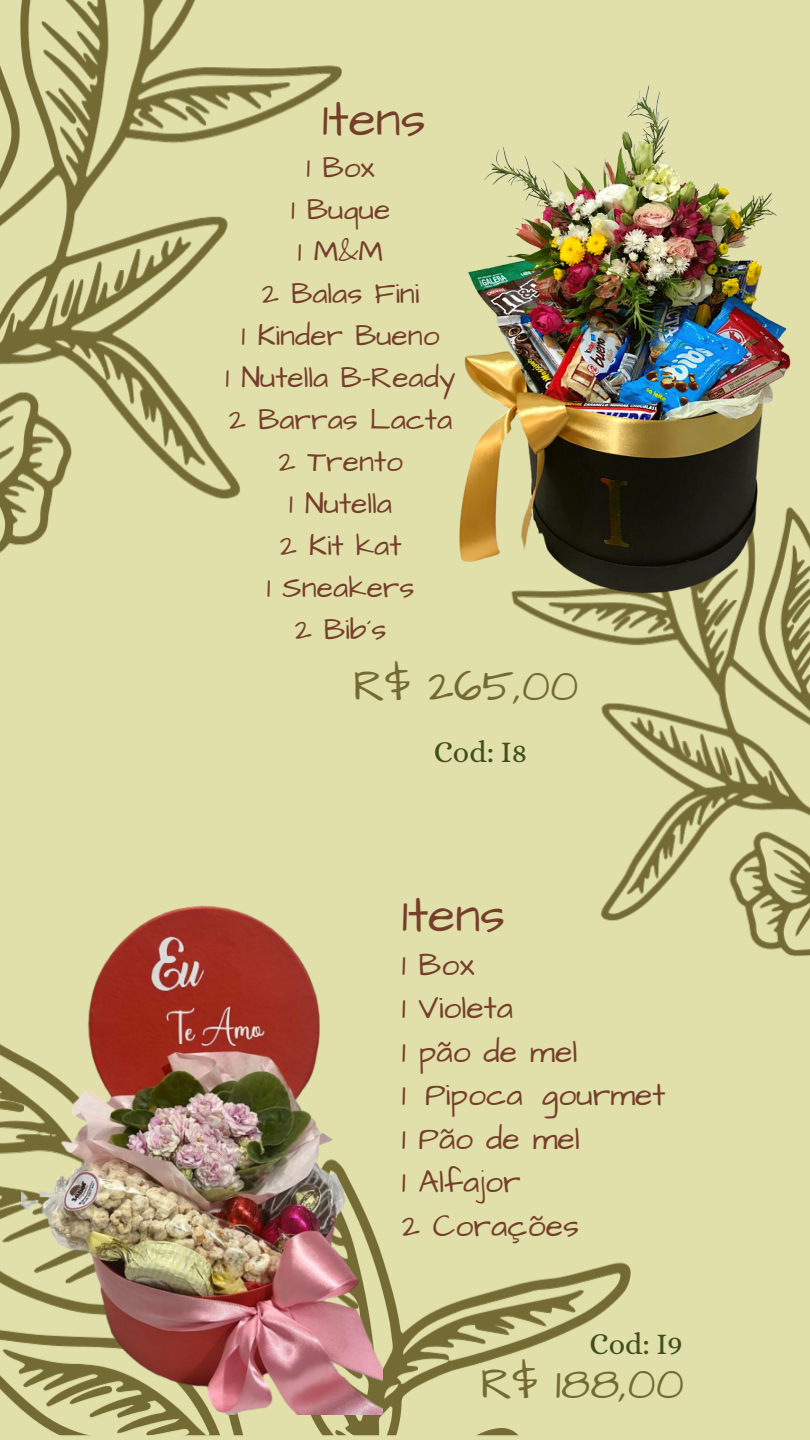
<style>
.page{position:relative;width:810px;height:1440px;background:#e2e0aa}
.page>*{position:absolute;margin:0;border:0;box-sizing:border-box;transform-origin:0 0}
.t1{font:50px "Architects Daughter";color:#753f2c}
.t2{font:45px "Architects Daughter";color:#746a33}
.t3{font:32px/43.5px "Architects Daughter";color:#753f2c}
.t4{font:30px/42px "Architects Daughter";color:#753f2c;text-align:center}
.t5{font:30px "Alice";color:#404f1d}
</style>
<div class="page">
<img style="left:0;top:1px;width:341px;height:551px">
<img style="left:46px;top:91px;width:31px;height:34px">
<img style="left:61px;top:279px;width:13px;height:39px">
<img style="left:115px;top:270px;width:8px;height:22px">
<img style="left:185px;top:106px;width:21px;height:20px">
<img style="left:0;top:1044px;width:631px;height:392px">
<img style="left:0;top:1204px;width:21px;height:16px">
<img style="left:0;top:1101px;width:21px;height:12px">
<img style="left:515px;top:605px;width:295px;height:351px">
<img style="left:713px;top:605px;width:24px;height:22px">
<img style="left:791px;top:605px;width:19px;height:18px">
<img style="left:720px;top:746px;width:13px;height:30px">
<img style="left:682px;top:740px;width:8px;height:18px">
<img style="left:613px;top:616px;width:17px;height:16px">
<img style="left:459px;top:85px;width:351px;height:520px">
<img style="left:21px;top:905px;width:362px;height:510px">
<p class="t1" style="left:322px;top:85px;width:105px">1tens</p>
<p class="t4" style="left:307px;top:147px;width:70px">1 Box</p>
<p class="t4" style="left:291px;top:189px;width:101px">1 Buque</p>
<p class="t4" style="left:298px;top:231px;width:87px">1 M&amp;M</p>
<p class="t4" style="left:262px;top:273px;width:159px">2 Balas Fini</p>
<p class="t4" style="left:242px;top:315px;width:200px">1 Kinder Bueno</p>
<p class="t4" style="left:226px;top:357px;width:232px">1 Nutella B-Ready<br>2 Barras Lacta<br>2 Trento</p>
<p class="t4" style="left:289px;top:483px;width:104px">1 Nutella</p>
<p class="t4" style="left:280px;top:525px;width:123px">2 Kit kat</p>
<p class="t4" style="left:267px;top:567px;width:149px">1 Sneakers</p>
<p class="t4" style="left:295px;top:609px;width:93px">2 Bib´s</p>
<p class="t2" style="left:353px;top:656px;width:227px">R$ 265,00</p>
<p class="t5" style="left:434px;top:734px;width:95px">Cod: I8</p>
<p class="t1" style="left:402px;top:881px;width:105px">1tens</p>
<p class="t3" style="left:402px;top:944px;width:74px">1 Box</p>
<p class="t3" style="left:402px;top:987px;width:113px">1 Violeta</p>
<p class="t3" style="left:402px;top:1031px;width:177px">1 pão de mel</p>
<p class="t3" style="left:402px;top:1074px;width:265px">1 Pipoca gourmet<br>1 Pão de mel</p>
<p class="t3" style="left:402px;top:1161px;width:121px">1 Alfajor</p>
<p class="t3" style="left:402px;top:1205px;width:179px">2 Corações</p>
<p class="t5" style="left:590px;top:1326px;width:95px">Cod: I9</p>
<p class="t2" style="left:481px;top:1354px;width:205px">R$ 188,00</p>
</div>
